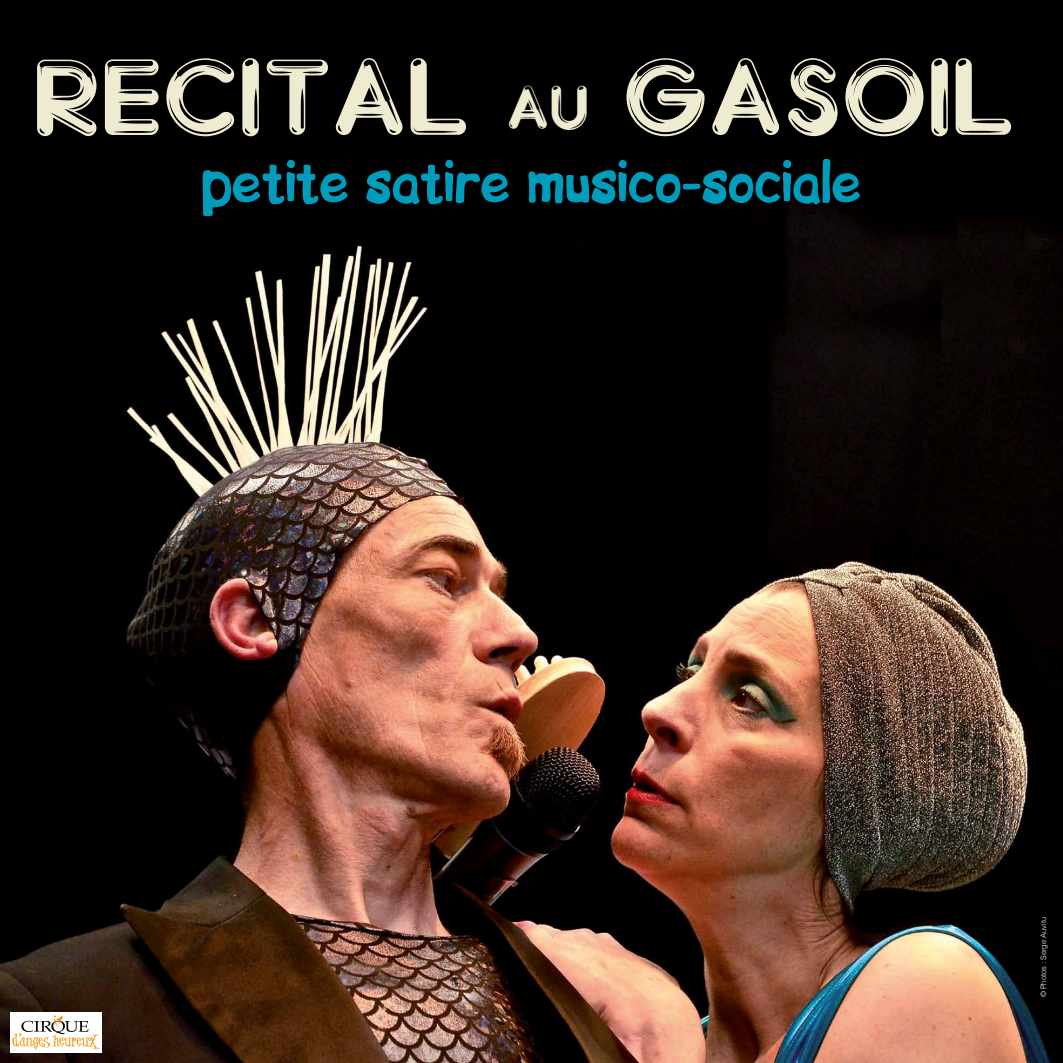
<style>
.page{position:relative;width:1063px;height:1063px;background:#fff}
.page>*{position:absolute;margin:0;border:0;box-sizing:border-box;transform-origin:0 0}
.t1{font:78.15px "Chrome";letter-spacing:.1em;color:#efebd1}
.t2{font:52.5px "BIP";color:#009cbc}
.t3{font:300 7.5px "Helvetica";color:#fff}
.s1{font-size:44.33px}
</style>
<div class="page">
<img style="left:0;top:0;width:1063px;height:1063px">
<div style="left:11px;top:1012px;width:91px;height:40px;background:#fff"></div>
<svg style="left:12px;top:1015px;width:88px;height:34px"></svg>
<h1 class="t1" style="left:37px;top:58px;width:976px">RECITAL <span class="s1">AU</span> GASOIL</h1>
<p class="t2" style="left:201px;top:141px;width:662px">petite satire musico-sociale</p>
<p class="t3" style="left:1039px;top:997px;width:82px;rotate:-90deg">© Photos : Serge Auvitu</p>
</div>
